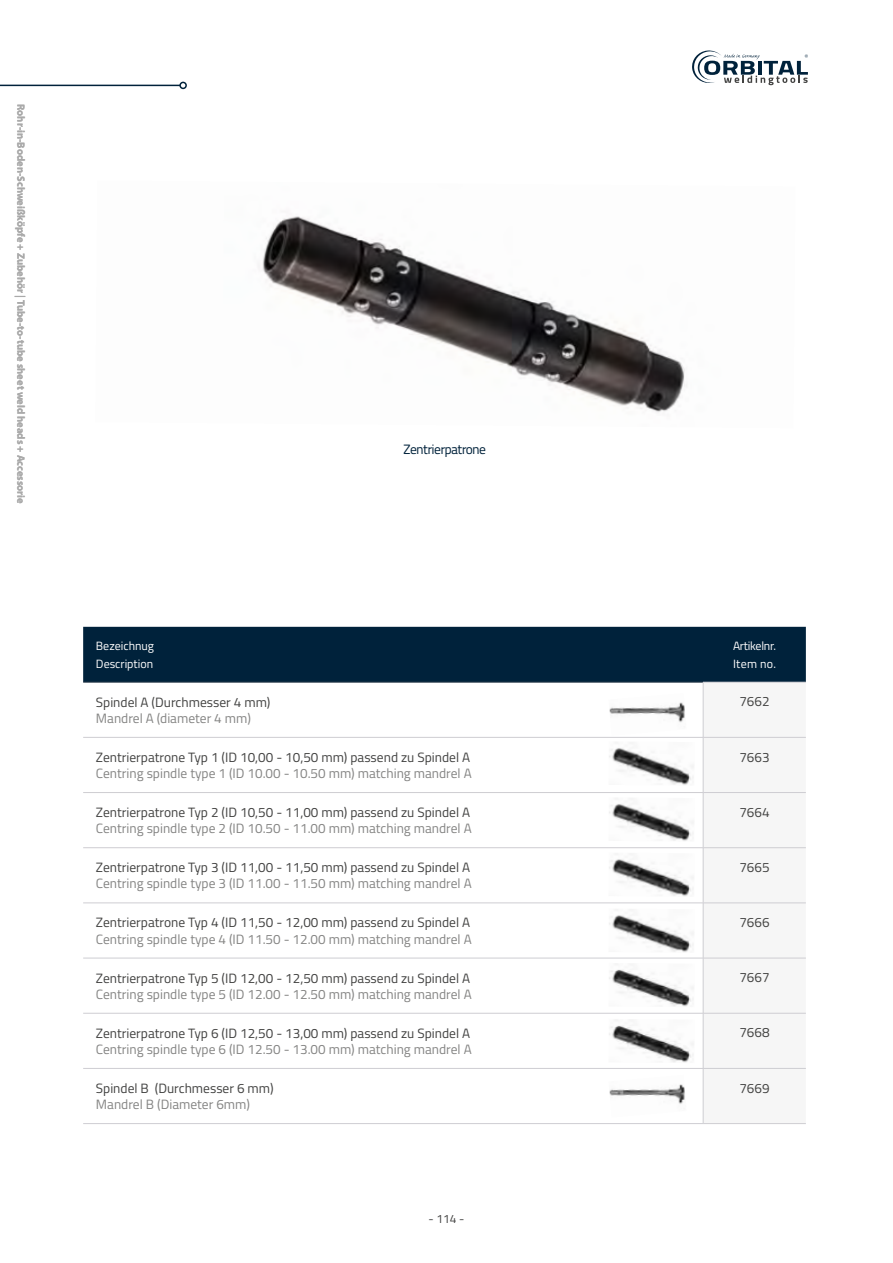
<style>
.page{position:relative;width:893px;height:1263px;background:#fff}
.page>*{position:absolute;margin:0;border:0;box-sizing:border-box;transform-origin:0 0}
.t1{font:13.5px "Titillium";color:#424241}
.t2{font:13.5px "Titillium";color:#848483}
.t3{font:13.5px "Titillium Text 14 L 400 wt";letter-spacing:-.05em;color:#00223b}
.t4{font:12px/18px "Titillium";color:#fff}
.t5{font:12px/18px "Titillium";letter-spacing:-.02em;color:#fff}
.t6{font:12px "Titillium";color:#424241}
.t7{font:700 10.5px "Myriad Pro";color:#aaa}
</style>
<div class="page">
<hr style="left:0;top:85px;width:180px;height:1px;background:#00223b">
<div style="left:179px;top:82px;width:8px;height:7px;border:2px solid #00223b;border-radius:50%"></div>
<svg style="left:692px;top:50px;width:116px;height:35px"></svg>
<img style="left:258px;top:216px;width:429px;height:197px">
<div style="left:83px;top:627px;width:723px;height:55px;background:#00223b"></div>
<svg style="left:83px;top:683px;width:620px;height:440px"></svg>
<div style="left:704px;top:736px;width:102px;height:332px;background:#f6f6f6"></div>
<hr style="left:703px;top:682px;width:103px;height:1px;background:#cecdd2">
<hr style="left:703px;top:737px;width:103px;height:1px;background:#cecdd2">
<hr style="left:703px;top:792px;width:103px;height:1px;background:#cecdd2">
<hr style="left:703px;top:847px;width:103px;height:1px;background:#cecdd2">
<hr style="left:703px;top:903px;width:103px;height:1px;background:#cecdd2">
<hr style="left:703px;top:958px;width:103px;height:1px;background:#cecdd2">
<hr style="left:703px;top:1013px;width:103px;height:1px;background:#cecdd2">
<hr style="left:703px;top:1068px;width:103px;height:1px;background:#cecdd2">
<hr style="left:703px;top:1123px;width:103px;height:1px;background:#cecdd2">
<hr style="left:83px;top:682px;width:620px;height:1px;background:#2f3f4e">
<hr style="left:703px;top:737px;width:1px;height:55px;background:#cecdd2">
<hr style="left:703px;top:793px;width:1px;height:54px;background:#cecdd2">
<hr style="left:703px;top:848px;width:1px;height:55px;background:#cecdd2">
<hr style="left:703px;top:903px;width:1px;height:55px;background:#cecdd2">
<hr style="left:703px;top:958px;width:1px;height:55px;background:#cecdd2">
<hr style="left:703px;top:1013px;width:1px;height:55px;background:#cecdd2">
<hr style="left:83px;top:1068px;width:620px;height:1px;background:#cecdd2">
<hr style="left:703px;top:1068px;width:1px;height:55px;background:#cecdd2">
<hr style="left:83px;top:1123px;width:620px;height:1px;background:#cecdd2">
<hr style="left:703px;top:682px;width:1px;height:55px;background:#cecdd2">
<hr style="left:83px;top:737px;width:620px;height:1px;background:#cecdd2">
<hr style="left:83px;top:792px;width:620px;height:1px;background:#cecdd2">
<hr style="left:83px;top:847px;width:620px;height:1px;background:#cecdd2">
<hr style="left:83px;top:903px;width:620px;height:1px;background:#cecdd2">
<hr style="left:83px;top:958px;width:620px;height:1px;background:#cecdd2">
<hr style="left:83px;top:1013px;width:620px;height:1px;background:#cecdd2">
<img style="left:608px;top:693px;width:79px;height:43px">
<img style="left:608px;top:1075px;width:79px;height:42px">
<img style="left:608px;top:741px;width:87px;height:45px">
<img style="left:608px;top:853px;width:87px;height:44px">
<img style="left:608px;top:963px;width:87px;height:44px">
<img style="left:608px;top:797px;width:87px;height:44px">
<img style="left:608px;top:908px;width:87px;height:45px">
<img style="left:608px;top:1019px;width:87px;height:44px">
<p class="t7" style="left:28px;top:104px;width:401px;rotate:90deg">Rohr-in-Boden-Schweißköpfe + Zubehör | Tube-to-tube sheet weld heads + Accessorie</p>
<p class="t3" style="left:403px;top:442px;width:85px">Zentrierpatrone</p>
<p class="t4" style="left:96px;top:636px;width:60px">Bezeichnug<br>Description</p>
<p class="t5" style="left:733px;top:636px;width:44px">Artikelnr.<br>Item no.</p>
<p class="t1" style="left:96px;top:692px;width:176px">Spindel A (Durchmesser 4 mm)</p>
<p class="t2" style="left:96px;top:708px;width:157px">Mandrel A (diameter 4 mm)</p>
<p class="t1" style="left:739px;top:692px;width:32px">7662</p>
<p class="t1" style="left:96px;top:747px;width:376px">Zentrierpatrone Typ 1 (ID 10,00 - 10,50 mm) passend zu Spindel A</p>
<p class="t2" style="left:96px;top:763px;width:377px">Centring spindle type 1 (ID 10.00 - 10.50 mm) matching mandrel A</p>
<p class="t1" style="left:739px;top:747px;width:32px">7663</p>
<p class="t1" style="left:96px;top:802px;width:376px">Zentrierpatrone Typ 2 (ID 10,50 - 11,00 mm) passend zu Spindel A</p>
<p class="t2" style="left:96px;top:819px;width:377px">Centring spindle type 2 (ID 10.50 - 11.00 mm) matching mandrel A</p>
<p class="t1" style="left:739px;top:802px;width:32px">7664</p>
<p class="t1" style="left:96px;top:858px;width:376px">Zentrierpatrone Typ 3 (ID 11,00 - 11,50 mm) passend zu Spindel A</p>
<p class="t2" style="left:96px;top:874px;width:377px">Centring spindle type 3 (ID 11.00 - 11.50 mm) matching mandrel A</p>
<p class="t1" style="left:739px;top:857px;width:32px">7665</p>
<p class="t1" style="left:96px;top:913px;width:376px">Zentrierpatrone Typ 4 (ID 11,50 - 12,00 mm) passend zu Spindel A</p>
<p class="t2" style="left:96px;top:929px;width:377px">Centring spindle type 4 (ID 11.50 - 12.00 mm) matching mandrel A</p>
<p class="t1" style="left:739px;top:912px;width:32px">7666</p>
<p class="t1" style="left:96px;top:968px;width:376px">Zentrierpatrone Typ 5 (ID 12,00 - 12,50 mm) passend zu Spindel A</p>
<p class="t2" style="left:96px;top:984px;width:377px">Centring spindle type 5 (ID 12.00 - 12.50 mm) matching mandrel A</p>
<p class="t1" style="left:739px;top:968px;width:32px">7667</p>
<p class="t1" style="left:96px;top:1023px;width:376px">Zentrierpatrone Typ 6 (ID 12,50 - 13,00 mm) passend zu Spindel A</p>
<p class="t2" style="left:96px;top:1039px;width:377px">Centring spindle type 6 (ID 12.50 - 13.00 mm) matching mandrel A</p>
<p class="t1" style="left:739px;top:1023px;width:32px">7668</p>
<p class="t1" style="left:96px;top:1078px;width:179px">Spindel B (Durchmesser 6 mm)</p>
<p class="t2" style="left:96px;top:1094px;width:156px">Mandrel B (Diameter 6mm)</p>
<p class="t1" style="left:739px;top:1078px;width:32px">7669</p>
<p class="t6" style="left:428px;top:1210px;width:37px">- 114 -</p>
</div>
